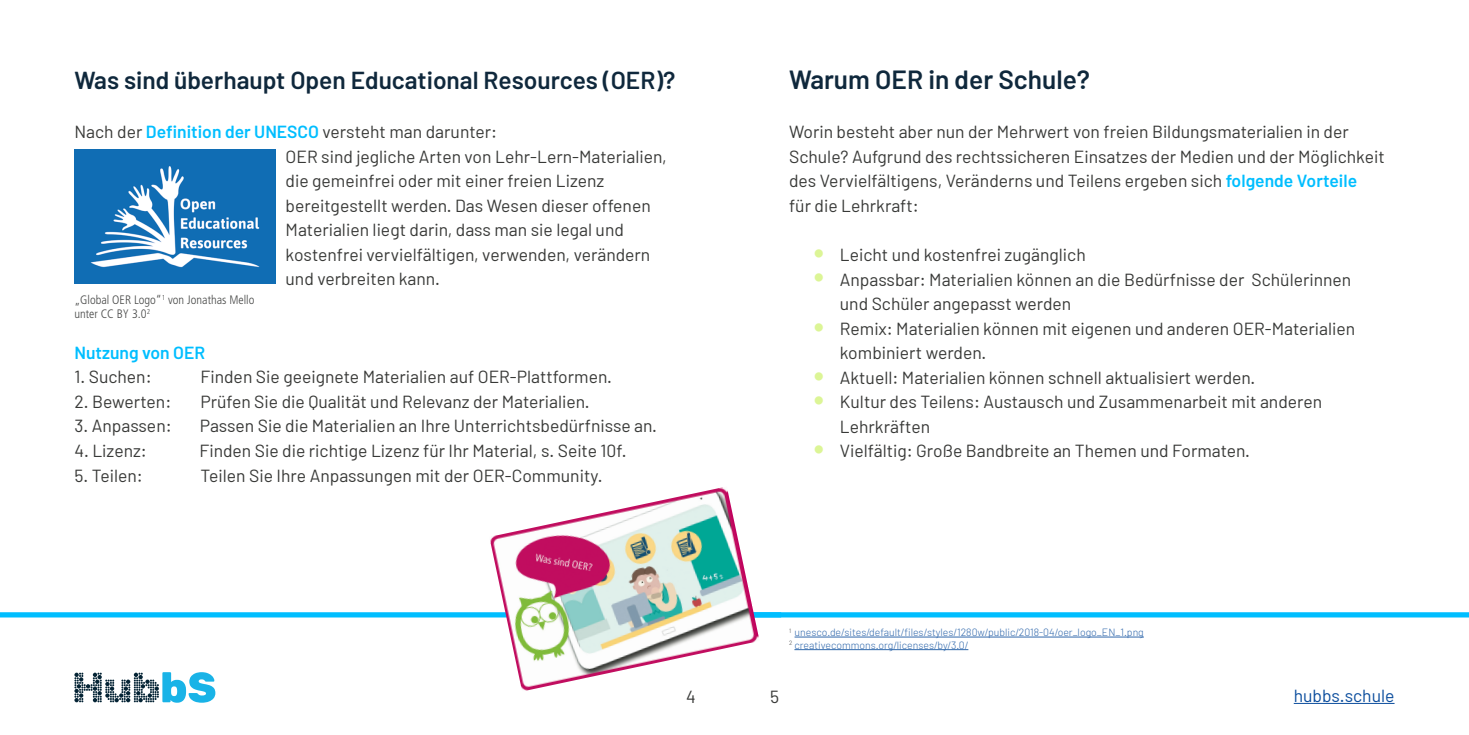
<style>
.page{position:relative;width:1469px;height:735px;background:#fff}
.page>*{position:absolute;margin:0;border:0;box-sizing:border-box;transform-origin:0 0}
.t1{font:600 26.25px "Barlow";color:#0f283c}
.t2{font:600 24.5px "Barlow";color:#0f283c}
.t3{font:17.5px/24.5px "Barlow";color:#383937}
.t4{font:600 17.5px "Barlow";color:#00beff}
.t5{font:17.5px "Barlow";color:#0b4d9d}
.t6{font:300 condensed 12.25px/14.7px "Frutiger LT Std";color:#474847}
.t7{font:300 10.5px/12.6px "Barlow";color:#3068ac}
.s1{font-weight:600;color:#00beff}
.s2{font-size:35px;color:#dcf596}
</style>
<div class="page">
<hr style="left:1293px;top:702px;width:101px;height:1px;background:#0b4d9d">
<div style="left:705px;top:612px;width:763px;height:5px;background:#00beff"></div>
<div style="left:0;top:612px;width:781px;height:5px;background:#00beff"></div>
<svg style="left:74px;top:672px;width:141px;height:30px"></svg>
<img style="left:74px;top:149px;width:202px;height:135px">
<hr style="left:794px;top:636px;width:349px;height:1px;background:#3068ac">
<hr style="left:794px;top:649px;width:174px;height:1px;background:#3068ac">
<img style="left:489px;top:487px;width:270px;height:204px">
<h2 class="t2" style="left:74px;top:65px;width:602px">Was sind überhaupt Open Educational Resources (OER)?</h2>
<p class="t3" style="left:285px;top:119px;width:383px;text-indent:-211px">Nach der <span class="s1">Definition der UNESCO</span> versteht man darunter:<br>OER sind jegliche Arten von Lehr-Lern-Materialien, die gemeinfrei oder mit einer freien Lizenz bereitgestellt werden. Das Wesen dieser offenen Materialien liegt darin, dass man sie legal und kostenfrei vervielfältigen, verwenden, verändern und verbreiten kann.</p>
<p class="t6" style="left:74px;top:292px;width:181px">„Global OER Logo“<sup>1</sup> von Jonathas Mello unter CC BY 3.0<sup>2</sup></p>
<p class="t4" style="left:74px;top:341px;width:132px">Nutzung von OER</p>
<p class="t3" style="left:74px;top:364px;width:79px">1. Suchen:</p>
<p class="t3" style="left:200px;top:364px;width:413px">Finden Sie geeignete Materialien auf OER-Plattformen.</p>
<p class="t3" style="left:74px;top:388px;width:98px">2. Bewerten:</p>
<p class="t3" style="left:200px;top:388px;width:391px">Prüfen Sie die Qualität und Relevanz der Materialien.</p>
<p class="t3" style="left:74px;top:413px;width:99px">3. Anpassen:</p>
<p class="t3" style="left:200px;top:413px;width:459px">Passen Sie die Materialien an Ihre Unterrichtsbedürfnisse an.</p>
<p class="t3" style="left:74px;top:437px;width:74px">4. Lizenz:</p>
<p class="t3" style="left:199px;top:437px;width:429px">Finden Sie die richtige Lizenz für Ihr Material, s. Seite 10f.</p>
<p class="t3" style="left:74px;top:462px;width:70px">5. Teilen:</p>
<p class="t3" style="left:200px;top:462px;width:403px">Teilen Sie Ihre Anpassungen mit der OER-Community.</p>
<h1 class="t1" style="left:789px;top:63px;width:302px">Warum OER in der Schule?</h1>
<p class="t3" style="left:789px;top:119px;width:597px">Worin besteht aber nun der Mehrwert von freien Bildungsmaterialien in der Schule? Aufgrund des rechtssicheren Einsatzes der Medien und der Möglichkeit des Vervielfältigens, Veränderns und Teilens ergeben sich <span class="s1">folgende Vorteile<br></span>für die Lehrkraft:</p>
<p class="t3" style="left:813px;top:242px;width:274px"><span class="s2">•</span> Leicht und kostenfrei zugänglich</p>
<p class="t3" style="left:839px;top:266px;width:513px;text-indent:-26px"><span class="s2">•</span> Anpassbar: Materialien können an die Bedürfnisse der Schülerinnen und Schüler angepasst werden</p>
<p class="t3" style="left:839px;top:315px;width:517px;text-indent:-26px"><span class="s2">•</span> Remix: Materialien können mit eigenen und anderen OER-Materialien kombiniert werden.</p>
<p class="t3" style="left:813px;top:364px;width:443px"><span class="s2">•</span> Aktuell: Materialien können schnell aktualisiert werden.</p>
<p class="t3" style="left:839px;top:389px;width:484px;text-indent:-26px"><span class="s2">•</span> Kultur des Teilens: Austausch und Zusammenarbeit mit anderen<br>Lehrkräften</p>
<p class="t3" style="left:813px;top:438px;width:438px"><span class="s2">•</span> Vielfältig: Große Bandbreite an Themen und Formaten.</p>
<p class="t7" style="left:789px;top:625px;width:356px"><sup>1</sup> unesco.de/sites/default/files/styles/1280w/public/2018-04/oer_logo_EN_1.png<br><sup>2</sup> creativecommons.org/licenses/by/3.0/</p>
<p class="t3" style="left:686px;top:684px;width:11px">4</p>
<p class="t3" style="left:770px;top:684px;width:10px">5</p>
<p class="t5" style="left:1293px;top:684px;width:102px">hubbs.schule</p>
</div>
